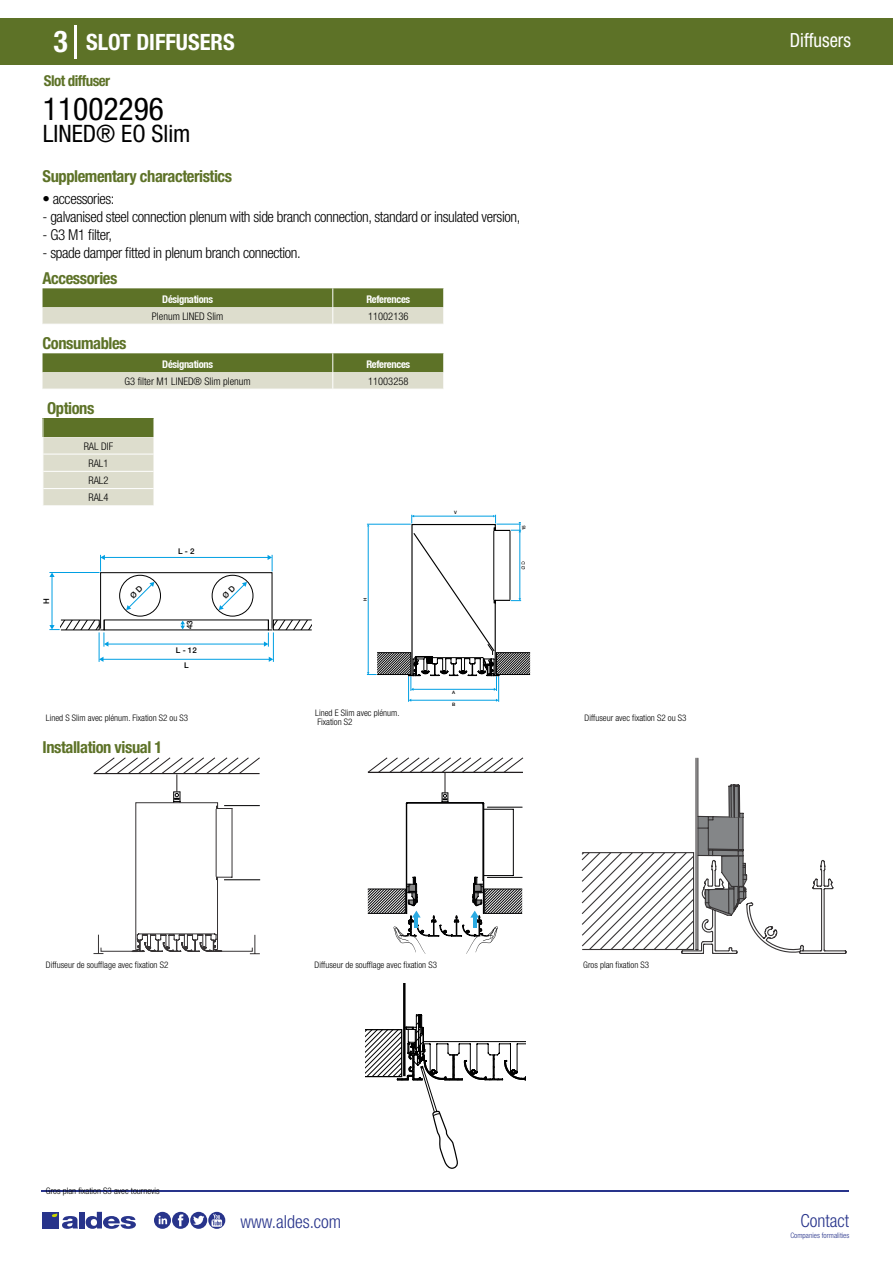
<style>
.page{position:relative;width:893px;height:1263px;background:#fff}
.page>*{position:absolute;margin:0;border:0;box-sizing:border-box;transform-origin:0 0}
.t1{font:condensed 31.5px "Helvetica Neue LT Std";color:#000}
.t2{font:700 condensed 30px "Helvetica Neue LT Std";color:#fff}
.t3{font:condensed 24px "Helvetica Neue LT Std";color:#000}
.t4{font:700 condensed 22.5px "Helvetica Neue LT Std";color:#fff}
.t5{font:condensed 19.5px "Helvetica Neue LT Std";color:#fff;scale:.95 1}
.t6{font:300 condensed 18px "Helvetica Neue";color:#28348b}
.t7{font:700 condensed 16.5px "Helvetica Neue LT Std";letter-spacing:-.025em;color:#5d7227}
.t8{font:300 condensed 15px "Helvetica Neue LT Std";letter-spacing:-.025em;color:#000}
.t9{font:700 condensed 15px "Helvetica Neue LT Std";letter-spacing:-.035em;color:#5d7227}
.t10{font:300 condensed 10.5px/17.2px "Helvetica Neue";color:#000;text-align:center}
.t11{font:700 condensed 10.5px "Helvetica Neue";letter-spacing:-.03em;color:#fff}
.t12{font:300 condensed 9px/9px "Helvetica Neue";color:#000}
.t13{font:500 7.95px/14.9px "Helvetica Neue";color:#000;text-align:center}
.t14{font:300 condensed 7.5px "Helvetica Neue";color:#28348b}
.t15{font:500 4.65px "Helvetica Neue";color:#000}
</style>
<div class="page">
<div style="left:0;top:18px;width:893px;height:46px;background:#5d7227"></div>
<hr style="left:74px;top:25px;width:2px;height:33px;background:#fff">
<hr style="left:41px;top:1190px;width:808px;height:1px;background:#28348b">
<svg style="left:154px;top:1212px;width:71px;height:17px"></svg>
<div style="left:42px;top:1212px;width:17px;height:16px;background:#28348b"></div>
<div style="left:79px;top:1212px;width:5px;height:16px;background:#28348b"></div>
<svg style="left:86px;top:1212px;width:50px;height:17px"></svg>
<svg style="left:52px;top:1213px;width:26px;height:16px"></svg>
<svg style="left:43px;top:288px;width:401px;height:36px;background:#9ba678"></svg>
<svg style="left:43px;top:353px;width:401px;height:36px;background:#9ba678"></svg>
<svg style="left:43px;top:418px;width:111px;height:88px;background:#c3c7ac"></svg>
<hr style="left:99px;top:632px;width:1px;height:30px;background:#009fe3">
<hr style="left:273px;top:632px;width:1px;height:30px;background:#009fe3">
<hr style="left:103px;top:659px;width:166px;height:1px;background:#009fe3">
<svg style="left:269px;top:657px;width:4px;height:5px"></svg>
<svg style="left:99px;top:657px;width:4px;height:5px"></svg>
<svg style="left:367px;top:515px;width:163px;height:187px"></svg>
<svg style="left:93px;top:758px;width:167px;height:196px"></svg>
<hr style="left:224px;top:805px;width:36px;height:1px;background:#020203">
<hr style="left:224px;top:879px;width:36px;height:1px;background:#020203">
<svg style="left:368px;top:758px;width:155px;height:196px"></svg>
<svg style="left:582px;top:758px;width:264px;height:196px"></svg>
<svg style="left:366px;top:983px;width:159px;height:186px"></svg>
<svg style="left:49px;top:555px;width:263px;height:92px"></svg>
<h2 class="t2" style="left:54px;top:24px;width:16px">3</h2>
<h3 class="t4" style="left:86px;top:28px;width:150px">SLOT DIFFUSERS</h3>
<h3 class="t5" style="left:790px;top:29px;width:66px">Diffusers</h3>
<h3 class="t9" style="left:44px;top:71px;width:68px">Slot diffuser</h3>
<h1 class="t1" style="left:43px;top:91px;width:122px">11002296</h1>
<h3 class="t3" style="left:43px;top:120px;width:149px">LINED® EO Slim</h3>
<h3 class="t7" style="left:43px;top:166px;width:191px">Supplementary characteristics</h3>
<h3 class="t8" style="left:43px;top:190px;width:74px">• accessories:</h3>
<h3 class="t8" style="left:43px;top:208px;width:479px">- galvanised steel connection plenum with side branch connection, standard or insulated version,</h3>
<h3 class="t8" style="left:43px;top:226px;width:71px">- G3 M1 filter,</h3>
<h3 class="t8" style="left:43px;top:244px;width:260px">- spade damper fitted in plenum branch connection.</h3>
<h3 class="t7" style="left:43px;top:268px;width:76px">Accessories</h3>
<p class="t11" style="left:162px;top:293px;width:52px">Désignations</p>
<p class="t11" style="left:366px;top:293px;width:45px">References</p>
<p class="t10" style="left:152px;top:307px;width:73px">Plenum LINED Slim</p>
<p class="t10" style="left:368px;top:307px;width:42px">11002136</p>
<h3 class="t7" style="left:43px;top:333px;width:86px">Consumables</h3>
<p class="t11" style="left:162px;top:358px;width:52px">Désignations</p>
<p class="t11" style="left:366px;top:358px;width:45px">References</p>
<p class="t10" style="left:125px;top:372px;width:128px">G3 filter M1 LINED® Slim plenum</p>
<p class="t10" style="left:368px;top:372px;width:42px">11003258</p>
<h3 class="t7" style="left:47px;top:398px;width:49px">Options</h3>
<p class="t10" style="left:84px;top:437px;width:31px">RAL DIF<br>RAL1<br>RAL2<br>RAL4</p>
<p class="t13" style="left:39px;top:604px;width:7px;rotate:-90deg">H</p>
<p class="t13" style="left:178px;top:543px;width:18px">L - 2</p>
<p class="t13" style="left:182px;top:629px;width:10px;rotate:-90deg">43</p>
<p class="t13" style="left:176px;top:643px;width:22px">L - 12<br>L</p>
<p class="t15" style="left:362px;top:601px;width:5px;rotate:-90deg">H</p>
<p class="t15" style="left:454px;top:510px;width:4px">V</p>
<p class="t15" style="left:452px;top:690px;width:5px">A</p>
<p class="t15" style="left:452px;top:701px;width:5px">B</p>
<p class="t15" style="left:521px;top:530px;width:7px;rotate:-90deg">15</p>
<p class="t12" style="left:46px;top:713px;width:144px">Lined S Slim avec plénum. Fixation S2 ou S3</p>
<p class="t12" style="left:315px;top:709px;width:86px">Lined E Slim avec plénum.<br>Fixation S2</p>
<p class="t12" style="left:584px;top:713px;width:103px">Diffuseur avec fixation S2 ou S3</p>
<h3 class="t7" style="left:43px;top:737px;width:121px">Installation visual 1</h3>
<p class="t12" style="left:46px;top:960px;width:124px">Diffuseur de soufflage avec fixation S2</p>
<p class="t12" style="left:315px;top:960px;width:124px">Diffuseur de soufflage avec fixation S3</p>
<p class="t12" style="left:583px;top:960px;width:67px">Gros plan fixation S3</p>
<p class="t12" style="left:46px;top:1186px;width:115px">Gros plan fixation S3 avec tournevis</p>
<h3 class="t6" style="left:240px;top:1211px;width:102px">www.aldes.com</h3>
<h3 class="t6" style="left:800px;top:1211px;width:50px">Contact</h3>
<p class="t14" style="left:790px;top:1230px;width:60px">Companies formalities</p>
</div>
